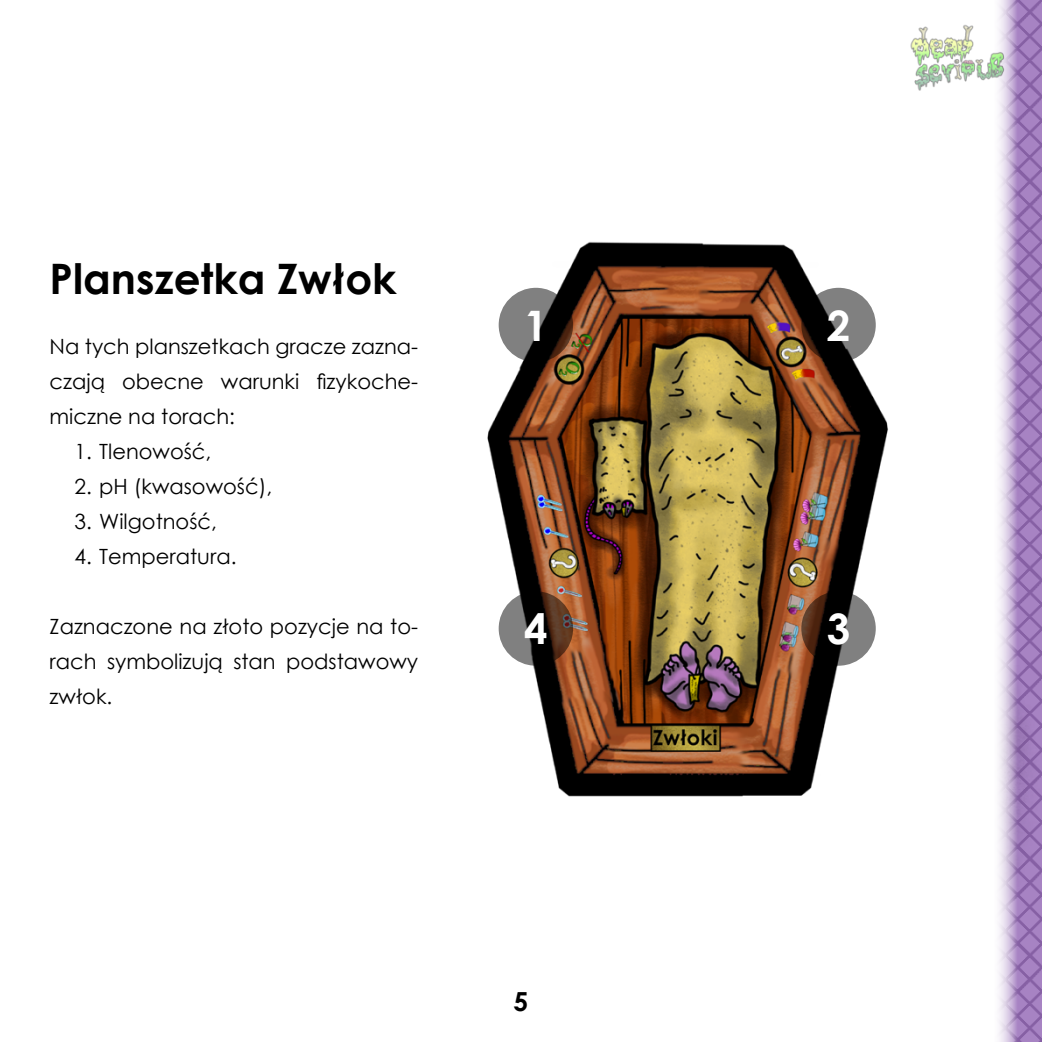
<style>
.page{position:relative;width:1042px;height:1042px;background:#fff}
.page>*{position:absolute;margin:0;border:0;box-sizing:border-box;transform-origin:0 0}
.t1{font:700 42px "Century Gothic";color:#000}
.t2{font:700 42px "Century Gothic";color:#fff}
.t3{font:700 26.25px "Century Gothic";color:#000}
.t4{font:21px/35px "Century Gothic";color:#000;text-align:justify}
</style>
<div class="page">
<img style="left:998px;top:0;width:44px;height:1042px">
<img style="left:910px;top:0;width:107px;height:124px">
<img style="left:487px;top:241px;width:401px;height:556px">
<svg style="left:499px;top:288px;width:74px;height:74px;background:#504d4c"></svg>
<svg style="left:801px;top:288px;width:75px;height:74px;background:#4e4c4b"></svg>
<svg style="left:801px;top:591px;width:75px;height:75px;background:#443b37"></svg>
<svg style="left:499px;top:591px;width:74px;height:75px;background:#473c37"></svg>
<h1 class="t1" style="left:50px;top:247px;width:348px">Planszetka Zwłok</h1>
<p class="t4" style="left:50px;top:329px;width:370px">Na tych planszetkach gracze zazna&shy;czają obecne warunki fizykoche&shy;miczne na torach:</p>
<p class="t4" style="left:74px;top:434px;width:138px">1. Tlenowość,</p>
<p class="t4" style="left:74px;top:469px;width:199px">2. pH (kwasowość),</p>
<p class="t4" style="left:74px;top:504px;width:144px">3. Wilgotność,</p>
<p class="t4" style="left:74px;top:539px;width:164px">4. Temperatura.</p>
<p class="t4" style="left:50px;top:609px;width:370px">Zaznaczone na złoto pozycje na to&shy;rach symbolizują stan podstawowy zwłok.</p>
<h1 class="t2" style="left:524px;top:294px;width:25px">1</h1>
<h1 class="t2" style="left:827px;top:294px;width:25px">2</h1>
<h1 class="t2" style="left:524px;top:597px;width:25px">4</h1>
<h1 class="t2" style="left:827px;top:597px;width:25px">3</h1>
<p class="t3" style="left:514px;top:981px;width:16px">5</p>
</div>
